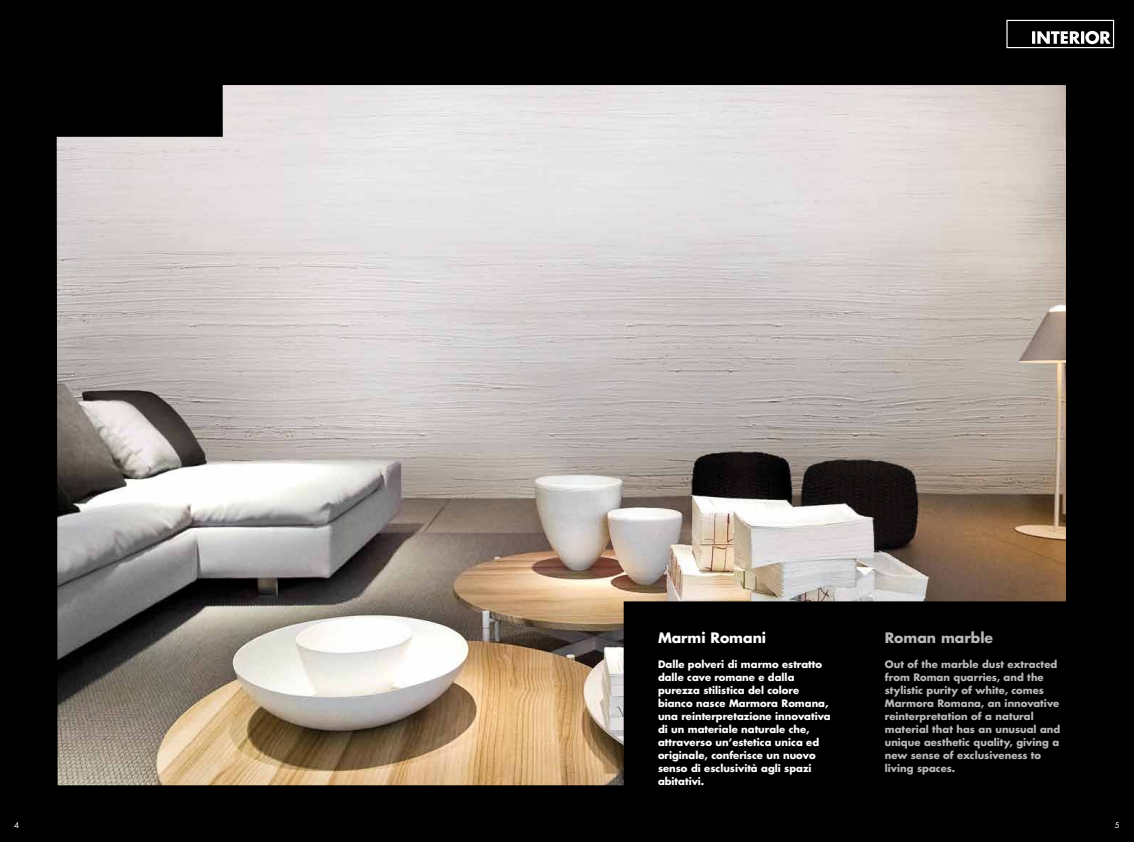
<style>
.page{position:relative;width:1134px;height:842px;background:#000}
.page>*{position:absolute;margin:0;border:0;box-sizing:border-box;transform-origin:0 0}
.t1{font:700 14px "Futura";color:#fff}
.t2{font:700 14px "Futura";color:#b7b9ba}
.t3{font:700 10px/13px "Futura";color:#fff}
.t4{font:700 10px/13px "Futura";letter-spacing:.005em;color:#b7b9ba}
.t5{font:8px "Futura";color:#fff}
</style>
<div class="page">
<img style="left:57px;top:85px;width:1009px;height:700px">
<svg style="left:1032px;top:31px;width:79px;height:13px"></svg>
<div style="left:1006px;top:20px;width:108px;height:28px;border:1px solid #fff"></div>
<h1 class="t1" style="left:658px;top:628px;width:110px">Marmi Romani</h1>
<p class="t3" style="left:658px;top:658px;width:174px">Dalle polveri di marmo estratto dalle cave romane e dalla purezza stilistica del colore bianco nasce Marmora Romana, una reinterpretazione innovativa di un materiale naturale che, attraverso un’estetica unica ed originale, conferisce un nuovo senso di esclusività agli spazi abitativi.</p>
<h1 class="t2" style="left:885px;top:628px;width:110px">Roman marble</h1>
<p class="t4" style="left:885px;top:658px;width:177px">Out of the marble dust extracted from Roman quarries, and the stylistic purity of white, comes<br>Marmora Romana, an innovative reinterpretation of a natural material that has an unusual and unique aesthetic quality, giving a new sense of exclusiveness to living spaces.</p>
<p class="t5" style="left:14px;top:819px;width:6px">4</p>
<p class="t5" style="left:1115px;top:819px;width:6px">5</p>
</div>
